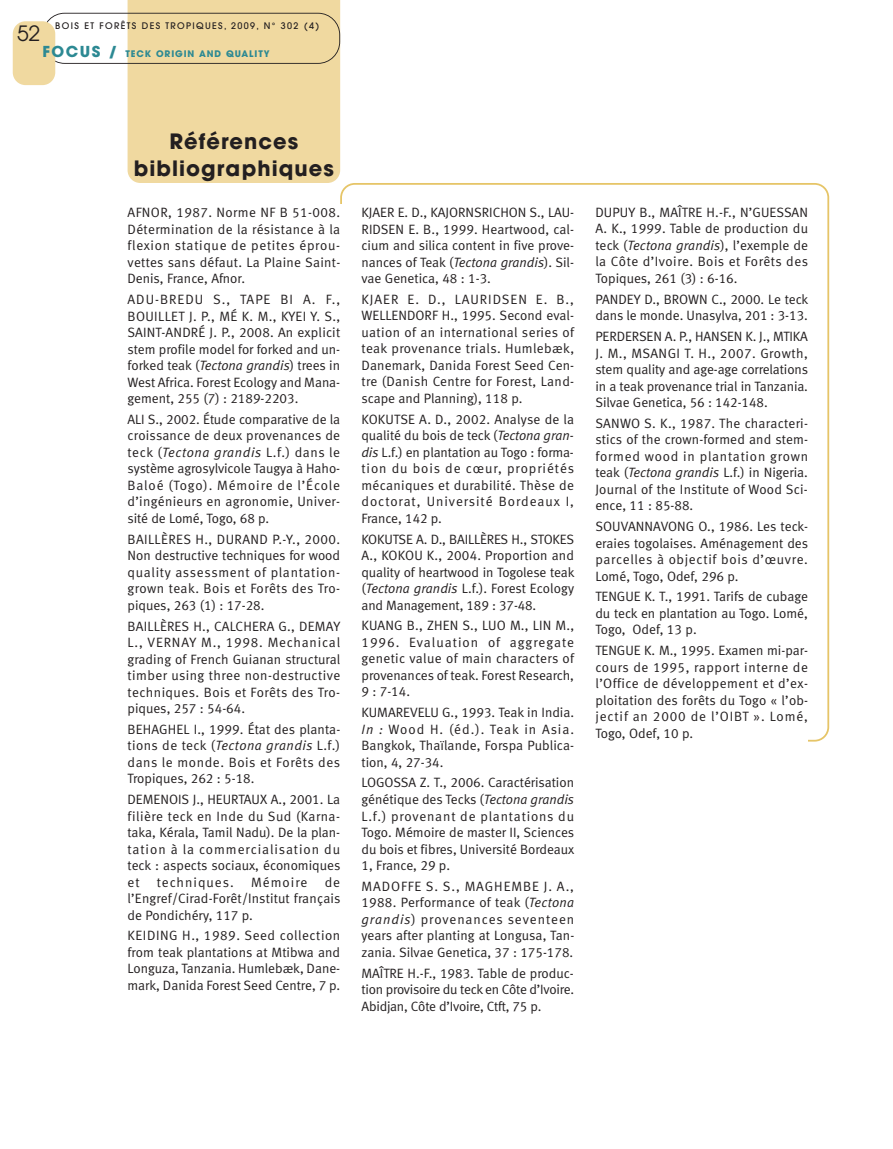
<style>
.page{position:relative;width:893px;height:1149px;background:#fff}
.page>*{position:absolute;margin:0;border:0;box-sizing:border-box;transform-origin:0 0}
.t1{font:700 21px/27px "Avant Garde";letter-spacing:.05em;color:#231f20;text-align:center}
.t2{font:21px "Avant Garde";color:#231f20}
.t3{font:13.5px/16.5px "Meta Normal LF";color:#231f20;text-align:justify}
.t4{font:13.5px "Meta Normal LF";letter-spacing:.075em;color:#231f20}
.t5{font:500 9px "Avant Garde";letter-spacing:.15em;color:#231f20}
.t6{font:700 9px "Avant Garde";letter-spacing:.1em;color:#2c8993}
.s1{font-size:15px}
.s2{font-style:italic}
</style>
<div class="page">
<svg style="left:340px;top:183px;width:489px;height:558px"></svg>
<div style="left:106px;top:204px;width:702px;height:923px;background:#fff"></div>
<svg style="left:46px;top:0;width:294px;height:183px"></svg>
<div style="left:13px;top:21px;width:42px;height:64px;background:#f0d9a0;border-radius:13px"></div>
<h1 class="t2" style="left:17px;top:21px;width:25px">52</h1>
<p class="t5" style="left:55px;top:20px;width:265px">BOIS ET FORÊTS DES TROPIQUES, 2009, N° 302 (4)</p>
<p class="t6" style="left:43px;top:48px;width:229px"><span class="s1">FOCUS /</span> TECK ORIGIN AND QUALITY</p>
<h1 class="t1" style="left:134px;top:127px;width:201px">Références bibliographiques</h1>
<p class="t3" style="left:128px;top:204px;width:214px">AFNOR, 1987. Norme NF B 51-008.<br>Détermination de la résistance à la flexion statique de petites éprou&shy;vettes sans défaut. La Plaine Saint-Denis, France, Afnor.</p>
<p class="t3" style="left:128px;top:291px;width:214px">ADU-BREDU S., TAPE BI A. F., BOUILLET J. P., MÉ K. M., KYEI Y. S., SAINT-ANDRÉ J. P., 2008. An explicit stem profile model for forked and un&shy;forked teak (<span class="s2">Tectona grandis</span>) trees in West Africa. Forest Ecology and Mana&shy;gement, 255 (7) : 2189-2203.</p>
<p class="t3" style="left:128px;top:410px;width:214px">ALI S., 2002. Étude comparative de la croissance de deux provenances de teck (<span class="s2">Tectona grandis</span> L.f.) dans le système agrosylvicole Taugya à Haho-Baloé (Togo). Mémoire de l’École d’ingénieurs en agronomie, Univer&shy;sité de Lomé, Togo, 68 p.</p>
<p class="t3" style="left:128px;top:530px;width:214px">BAILLÈRES H., DURAND P.-Y., 2000.<br>Non destructive techniques for wood quality assessment of plantation&shy;grown teak. Bois et Forêts des Tro&shy;piques, 263 (1) : 17-28.</p>
<p class="t3" style="left:128px;top:617px;width:214px">BAILLÈRES H., CALCHERA G., DEMAY L., VERNAY M., 1998. Mechanical grading of French Guianan structural timber using three non-destructive techniques. Bois et Forêts des Tro&shy;piques, 257 : 54-64.</p>
<p class="t3" style="left:128px;top:720px;width:214px">BEHAGHEL I., 1999. État des planta&shy;tions de teck (<span class="s2">Tectona grandis</span> L.f.) dans le monde. Bois et Forêts des Tropiques, 262 : 5-18.</p>
<p class="t3" style="left:128px;top:790px;width:214px">DEMENOIS J., HEURTAUX A., 2001. La filière teck en Inde du Sud (Karna&shy;taka, Kérala, Tamil Nadu). De la plan&shy;tation à la commercialisation du teck : aspects sociaux, économiques et</p>
<p class="t4" style="left:157px;top:873px;width:79px">techniques.</p>
<p class="t4" style="left:251px;top:873px;width:58px">Mémoire</p>
<p class="t3" style="left:128px;top:873px;width:214px;text-indent:197px">de l’Engref/Cirad-Forêt/Institut français de Pondichéry, 117 p.</p>
<p class="t3" style="left:128px;top:927px;width:214px">KEIDING H., 1989. Seed collection from teak plantations at Mtibwa and Longuza, Tanzania. Humlebæk, Dane&shy;mark, Danida Forest Seed Centre, 7 p.</p>
<p class="t3" style="left:361px;top:204px;width:214px">KJAER E. D., KAJORNSRICHON S., LAU-RIDSEN E. B., 1999. Heartwood, cal&shy;cium and silica content in five prove&shy;nances of Teak (<span class="s2">Tectona grandis</span>). Sil&shy;vae Genetica, 48 : 1-3.</p>
<p class="t3" style="left:361px;top:291px;width:214px">KJAER E. D., LAURIDSEN E. B., WELLENDORF H., 1995. Second eval&shy;uation of an international series of teak provenance trials. Humlebæk, Danemark, Danida Forest Seed Cen&shy;tre (Danish Centre for Forest, Land&shy;scape and Planning), 118 p.</p>
<p class="t3" style="left:361px;top:410px;width:214px">KOKUTSE A. D., 2002. Analyse de la qualité du bois de teck (<span class="s2">Tectona gran&shy;dis</span> L.f.) en plantation au Togo : forma&shy;tion du bois de cœur, propriétés mécaniques et durabilité. Thèse de doctorat, Université Bordeaux I, France, 142 p.</p>
<p class="t3" style="left:361px;top:530px;width:215px">KOKUTSE A. D., BAILLÈRES H., STOKES A., KOKOU K., 2004. Proportion and quality of heartwood in Togolese teak (<span class="s2">Tectona grandis</span> L.f.). Forest Ecology and Management, 189 : 37-48.</p>
<p class="t3" style="left:361px;top:617px;width:214px">KUANG B., ZHEN S., LUO M., LIN M., 1996. Evaluation of aggregate genetic value of main characters of provenances of teak. Forest Research, 9 : 7-14.</p>
<p class="t3" style="left:361px;top:703px;width:214px">KUMAREVELU G., 1993. Teak in India.<br><span class="s2">In :</span> Wood H. (éd.). Teak in Asia.<br>Bangkok, Thaïlande, Forspa Publica&shy;tion, 4, 27-34.</p>
<p class="t3" style="left:361px;top:774px;width:214px">LOGOSSA Z. T., 2006. Caractérisation génétique des Tecks (<span class="s2">Tectona grandis </span>L.f.) provenant de plantations du Togo. Mémoire de master II, Sciences du bois et fibres, Université Bordeaux 1, France, 29 p.</p>
<p class="t3" style="left:361px;top:877px;width:214px">MADOFFE S. S., MAGHEMBE J. A., 1988. Performance of teak (<span class="s2">Tectona grandis</span>) provenances seventeen years after planting at Longusa, Tan&shy;zania. Silvae Genetica, 37 : 175-178.</p>
<p class="t3" style="left:361px;top:964px;width:214px">MAÎTRE H.-F., 1983. Table de produc&shy;tion provisoire du teck en Côte d’Ivoire.<br>Abidjan, Côte d’Ivoire, Ctft, 75 p.</p>
<p class="t3" style="left:595px;top:204px;width:214px">DUPUY B., MAÎTRE H.-F., N’GUESSAN A. K., 1999. Table de production du teck (<span class="s2">Tectona grandis</span>), l’exemple de la Côte d’Ivoire. Bois et Forêts des Topiques, 261 (3) : 6-16.</p>
<p class="t3" style="left:595px;top:290px;width:215px">PANDEY D., BROWN C., 2000. Le teck dans le monde. Unasylva, 201 : 3-13.</p>
<p class="t3" style="left:595px;top:328px;width:214px">PERDERSEN A. P., HANSEN K. J., MTIKA J. M., MSANGI T. H., 2007. Growth, stem quality and age-age correlations in a teak provenance trial in Tanzania.<br>Silvae Genetica, 56 : 142-148.</p>
<p class="t3" style="left:595px;top:414px;width:214px">SANWO S. K., 1987. The characteri&shy;stics of the crown-formed and stem&shy;formed wood in plantation grown teak (<span class="s2">Tectona grandis</span> L.f.) in Nigeria.<br>Journal of the Institute of Wood Sci&shy;ence, 11 : 85-88.</p>
<p class="t3" style="left:595px;top:518px;width:214px">SOUVANNAVONG O., 1986. Les teck&shy;eraies togolaises. Aménagement des parcelles à objectif bois d’œuvre.<br>Lomé, Togo, Odef, 296 p.</p>
<p class="t3" style="left:595px;top:588px;width:214px">TENGUE K. T., 1991. Tarifs de cubage du teck en plantation au Togo. Lomé, Togo, Odef, 13 p.</p>
<p class="t3" style="left:595px;top:642px;width:214px">TENGUE K. M., 1995. Examen mi-par&shy;cours de 1995, rapport interne de l’Office de développement et d’ex&shy;ploitation des forêts du Togo « l’ob&shy;jectif an 2000 de l’OIBT ». Lomé, Togo, Odef, 10 p.</p>
</div>
